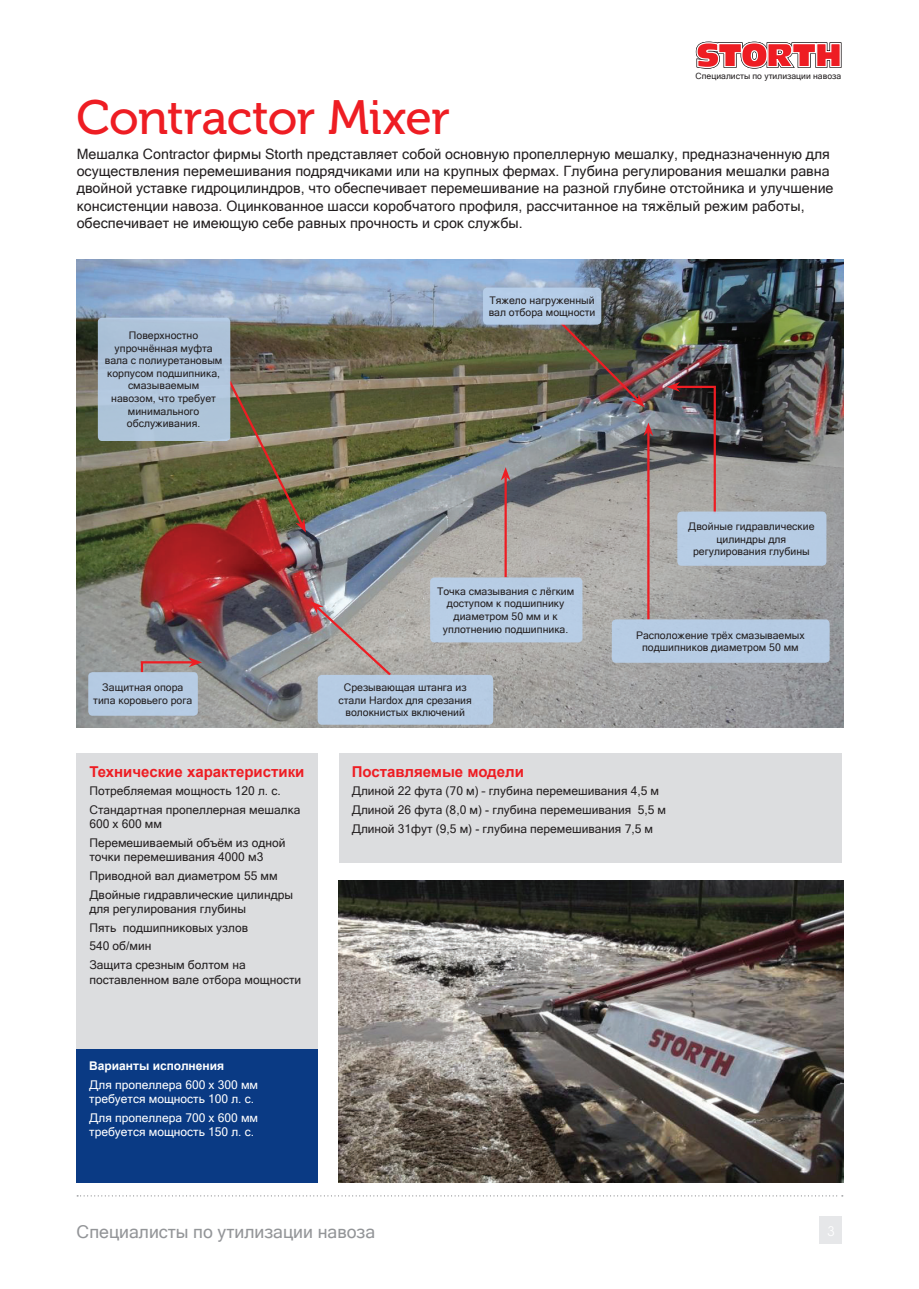
<style>
.page{position:relative;width:919px;height:1289px;background:#fff}
.page>*{position:absolute;margin:0;border:0;box-sizing:border-box;transform-origin:0 0}
.t1{font:48px "Museo 500";letter-spacing:-.015em;color:#ee1d23}
.t2{font:17.7px "Microsoft Sans Serif";color:#939598}
.t3{font:700 15px "Arial";color:#ee1d23}
.t4{font:14.25px/17.1px "Microsoft Sans Serif";color:#231f20}
.t5{font:12px/18.6px "Microsoft Sans Serif";color:#231f20}
.t6{font:12px/14.4px "Microsoft Sans Serif";color:#fff}
.t7{font:700 12px "Arial";color:#fff}
.t8{font:10.5px/12.6px "Microsoft Sans Serif";color:#231f20;text-align:center}
.t9{font:8.55px "Microsoft Sans Serif";color:#231f20}
</style>
<div class="page">
<div style="left:819px;top:1216px;width:23px;height:27px;background:#e6e7e9"></div>
<svg style="left:77px;top:1195px;width:765px;height:1px"></svg>
<img style="left:77px;top:259px;width:766px;height:468px">
<div style="left:339px;top:753px;width:502px;height:109px;background:#dcdddf"></div>
<div style="left:76px;top:1048px;width:241px;height:134px;background:#0a3a84"></div>
<img style="left:339px;top:880px;width:504px;height:302px">
<svg style="left:310px;top:601px;width:83px;height:77px"></svg>
<hr style="left:647px;top:432px;width:2px;height:187px;background:#ee1d23">
<svg style="left:643px;top:422px;width:10px;height:14px"></svg>
<hr style="left:504px;top:476px;width:2px;height:101px;background:#ee1d23">
<svg style="left:500px;top:467px;width:10px;height:13px"></svg>
<svg style="left:666px;top:382px;width:51px;height:133px"></svg>
<svg style="left:140px;top:657px;width:62px;height:17px"></svg>
<img style="left:558px;top:320px;width:86px;height:87px">
<img style="left:227px;top:378px;width:79px;height:154px">
<div style="left:317px;top:675px;width:176px;height:49px;background:#b6cce3;border-radius:4px"></div>
<div style="left:483px;top:287px;width:118px;height:37px;background:#b9d1ec;border-radius:4px"></div>
<div style="left:98px;top:317px;width:132px;height:124px;background:#aec4d9;border-radius:4px"></div>
<div style="left:77px;top:753px;width:240px;height:295px;background:#dcdddf"></div>
<div style="left:611px;top:619px;width:218px;height:43px;background:#b6cbe3;border-radius:4px"></div>
<div style="left:430px;top:577px;width:152px;height:65px;background:#b8cde5;border-radius:4px"></div>
<div style="left:677px;top:511px;width:149px;height:55px;background:#b6cce4;border-radius:4px"></div>
<div style="left:88px;top:672px;width:110px;height:43px;background:#b5cbe3;border-radius:4px"></div>
<svg style="left:695px;top:41px;width:147px;height:28px"></svg>
<h1 class="t1" style="left:77px;top:91px;width:375px">Contractor Mixer</h1>
<p class="t9" style="left:695px;top:72px;width:147px">Специалисты по утилизации навоза</p>
<p class="t4" style="left:77px;top:146px;width:758px">Мешалка Contractor фирмы Storth представляет собой основную пропеллерную мешалку, предназначенную для осуществления перемешивания подрядчиками или на крупных фермах. Глубина регулирования мешалки равна двойной уставке гидроцилиндров, что обеспечивает перемешивание на разной глубине отстойника и улучшение консистенции навоза. Оцинкованное шасси коробчатого профиля, рассчитанное на тяжёлый режим работы, обеспечивает не имеющую себе равных прочность и срок службы.</p>
<p class="t8" style="left:105px;top:329px;width:119px">Поверхностно упрочнённая муфта вала с полиуретановым корпусом подшипника, смазываемым навозом, что требует минимального обслуживания.</p>
<p class="t8" style="left:488px;top:293px;width:108px;text-align:left">Тяжело нагруженный вал отбора мощности</p>
<p class="t8" style="left:93px;top:681px;width:101px">Защитная опора типа коровьего рога</p>
<h3 class="t3" style="left:89px;top:761px;width:217px">Технические характеристики</h3>
<p class="t5" style="left:89px;top:781px;width:212px">Потребляемая мощность 120 л. с.<br>Стандартная пропеллерная мешалка</p>
<p class="t5" style="left:89px;top:814px;width:198px">600 x 600 мм<br>Перемешиваемый объём из одной</p>
<p class="t5" style="left:89px;top:847px;width:205px">точки перемешивания 4000 м3<br>Приводной вал диаметром 55 мм<br>Двойные гидравлические цилиндры</p>
<p class="t5" style="left:89px;top:899px;width:160px">для регулирования глубины<br>Пять подшипниковых узлов<br>540 об/мин<br>Защита срезным болтом на</p>
<p class="t5" style="left:89px;top:970px;width:213px">поставленном вале отбора мощности</p>
<p class="t7" style="left:89px;top:1057px;width:136px">Варианты исполнения</p>
<p class="t6" style="left:89px;top:1077px;width:170px">Для пропеллера 600 x 300 мм требуется мощность 100 л. с.</p>
<p class="t6" style="left:89px;top:1110px;width:170px">Для пропеллера 700 x 600 мм требуется мощность 150 л. с.</p>
<p class="t8" style="left:437px;top:585px;width:139px">Точка смазывания с лёгким доступом к подшипнику диаметром 50 мм и к уплотнению подшипника.</p>
<p class="t8" style="left:338px;top:681px;width:135px">Срезывающая штанга из стали Hardox для срезания волокнистых включений</p>
<p class="t8" style="left:688px;top:520px;width:128px">Двойные гидравлические цилиндры для регулирования глубины</p>
<p class="t8" style="left:636px;top:628px;width:170px">Расположение трёх смазываемых подшипников диаметром 50 мм</p>
<h3 class="t3" style="left:351px;top:761px;width:174px">Поставляемые модели</h3>
<p class="t5" style="left:351px;top:781px;width:316px">Длиной 22 фута (70 м) – глубина перемешивания 4,5 м<br>Длиной 26 фута (8,0 м) - глубина перемешивания 5,5 м<br>Длиной 31фут (9,5 м) - глубина перемешивания 7,5 м</p>
<h2 class="t2" style="left:77px;top:1221px;width:300px">Специалисты по утилизации навоза</h2>
</div>
